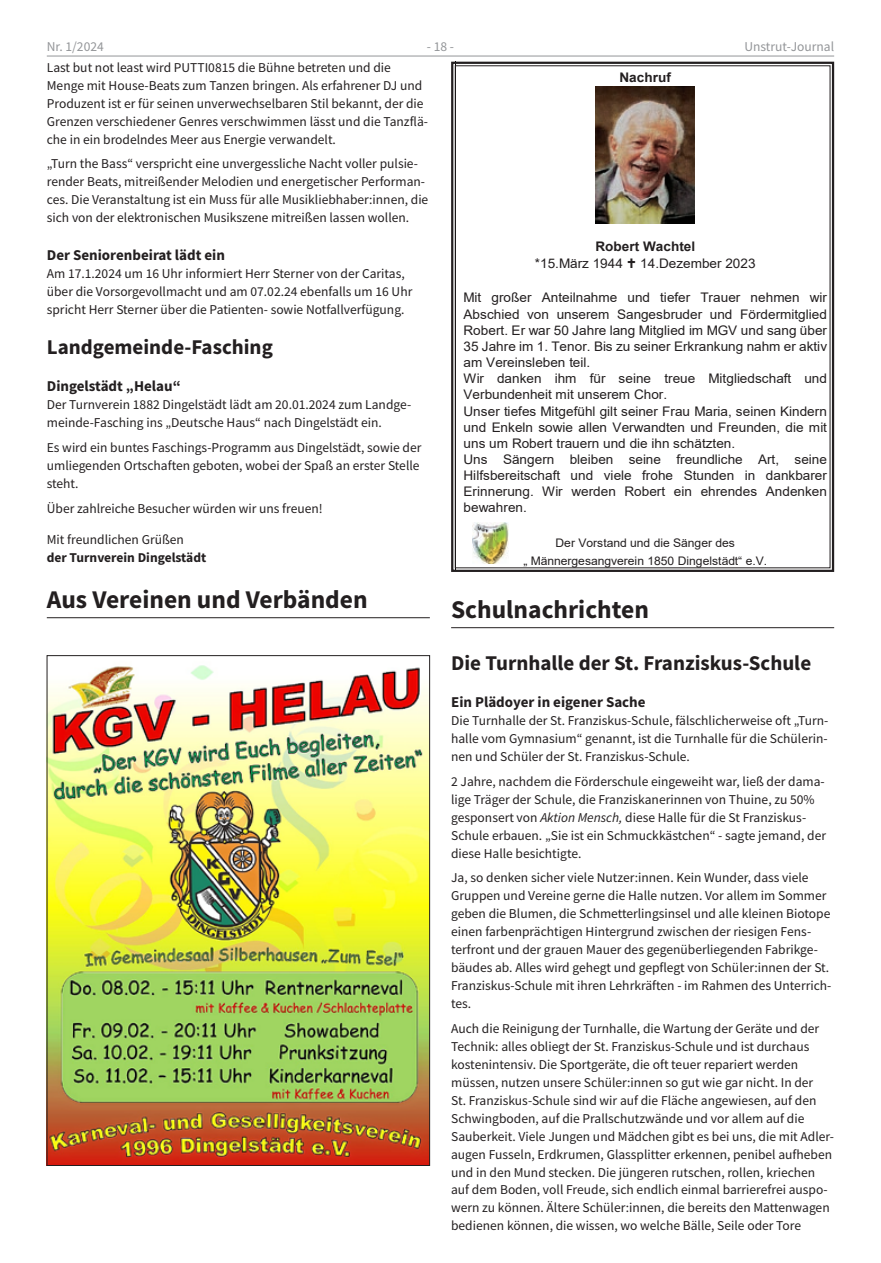
<style>
.page{position:relative;width:881px;height:1263px;background:#fff}
.page>*{position:absolute;margin:0;border:0;box-sizing:border-box;transform-origin:0 0}
.Rasterbalken{font:700 25.5px "Source Sans Pro";color:#231f20}
.Überschrift{font:700 21px "Source Sans Pro";color:#231f20}
.Zwischenüberschrift{font:700 15px "Source Sans Pro";color:#231f20}
.t1{font:13.5px/18px "Source Sans Pro";color:#231f20}
.t2{font:13.5px "Source Sans Pro";color:#939598}
.t3{font:700 13.5px "Source Sans Pro";color:#231f20}
.t4{font:13.2px/16.2px "Bptbld Arial";letter-spacing:.005em;color:#231f20}
.t5{font:700 13.2px/17.5px "Xwqdlb Arial";color:#231f20}
.t6{font:11.85px/17.5px "Bptbld Arial";letter-spacing:-.005em;color:#231f20;text-align:center}
.s1{font-family:"Bptbld Arial";font-weight:400}
.s2{font-style:italic}
</style>
<div class="page">
<hr style="left:47px;top:56px;width:786px;height:1px;background:#939598">
<hr style="left:451px;top:627px;width:382px;height:1px;background:#231f20">
<svg style="left:451px;top:61px;width:384px;height:511px"></svg>
<hr style="left:47px;top:617px;width:382px;height:1px;background:#231f20">
<img style="left:49px;top:665px;width:378px;height:499px">
<svg style="left:627px;top:259px;width:8px;height:9px"></svg>
<p class="t2" style="left:47px;top:37px;width:58px">Nr. 1/2024</p>
<p class="t2" style="left:426px;top:37px;width:29px">- 18 -</p>
<p class="t2" style="left:744px;top:37px;width:91px">Unstrut-Journal</p>
<p class="t5" style="left:619px;top:69px;width:53px">Nachruf</p>
<p class="t1" style="left:47px;top:58px;width:382px">Last but not least wird PUTTI0815 die Bühne betreten und die Menge mit House-Beats zum Tanzen bringen. Als erfahrener DJ und Produzent ist er für seinen unverwechselbaren Stil bekannt, der die Grenzen verschiedener Genres verschwimmen lässt und die Tanzflä&shy;che in ein brodelndes Meer aus Energie verwandelt.</p>
<p class="t1" style="left:47px;top:155px;width:383px">„Turn the Bass“ verspricht eine unvergessliche Nacht voller pulsie&shy;render Beats, mitreißender Melodien und energetischer Performan&shy;ces. Die Veranstaltung ist ein Muss für alle Musikliebhaber:innen, die sich von der elektronischen Musikszene mitreißen lassen wollen.</p>
<p class="Zwischenüberschrift" style="left:47px;top:245px;width:180px">Der Seniorenbeirat lädt ein</p>
<p class="t1" style="left:47px;top:264px;width:367px">Am 17.1.2024 um 16 Uhr informiert Herr Sterner von der Caritas, über die Vorsorgevollmacht und am 07.02.24 ebenfalls um 16 Uhr spricht Herr Sterner über die Patienten- sowie Notfallverfügung.</p>
<p class="Überschrift" style="left:47px;top:332px;width:227px">Landgemeinde-Fasching</p>
<p class="Zwischenüberschrift" style="left:47px;top:376px;width:135px">Dingelstädt „Helau“</p>
<p class="t1" style="left:47px;top:396px;width:366px">Der Turnverein 1882 Dingelstädt lädt am 20.01.2024 zum Landge&shy;meinde-Fasching ins „Deutsche Haus“ nach Dingelstädt ein.</p>
<p class="t1" style="left:47px;top:438px;width:376px">Es wird ein buntes Faschings-Programm aus Dingelstädt, sowie der umliegenden Ortschaften geboten, wobei der Spaß an erster Stelle steht.</p>
<p class="t1" style="left:47px;top:499px;width:277px">Über zahlreiche Besucher würden wir uns freuen!</p>
<p class="t1" style="left:47px;top:530px;width:139px">Mit freundlichen Grüßen</p>
<p class="t3" style="left:47px;top:548px;width:161px">der Turnverein Dingelstädt</p>
<p class="Rasterbalken" style="left:47px;top:583px;width:322px">Aus Vereinen und Verbänden</p>
<p class="t5" style="left:534px;top:237px;width:162px;text-indent:61px">Robert Wachtel <span class="s1">*15.März 1944</span></p>
<p class="t4" style="left:640px;top:256px;width:117px">14.Dezember 2023</p>
<p class="t4" style="left:463px;top:290px;width:365px">Mit großer Anteilnahme und tiefer Trauer nehmen wir Abschied von unserem Sangesbruder und Fördermitglied Robert. Er war 50 Jahre lang Mitglied im MGV und sang über 35 Jahre im 1. Tenor. Bis zu seiner Erkrankung nahm er aktiv am Vereinsleben teil.<br>Wir danken ihm für seine treue Mitgliedschaft und Verbundenheit mit unserem Chor.<br>Unser tiefes Mitgefühl gilt seiner Frau Maria, seinen Kindern und Enkeln sowie allen Verwandten und Freunden, die mit uns um Robert trauern und die ihn schätzten.<br>Uns Sängern bleiben seine freundliche Art, seine Hilfsbereitschaft und viele frohe Stunden in dankbarer Erinnerung. Wir werden Robert ein ehrendes Andenken bewahren.</p>
<p class="t6" style="left:523px;top:534px;width:245px">Der Vorstand und die Sänger des<br>„ Männergesangverein 1850 Dingelstädt“ e.V.</p>
<p class="Rasterbalken" style="left:451px;top:593px;width:199px">Schulnachrichten</p>
<p class="Überschrift" style="left:451px;top:648px;width:361px">Die Turnhalle der St. Franziskus-Schule</p>
<p class="Zwischenüberschrift" style="left:451px;top:692px;width:196px">Ein Plädoyer in eigener Sache</p>
<p class="t1" style="left:451px;top:712px;width:379px;text-align:justify">Die Turnhalle der St. Franziskus-Schule, fälschlicherweise oft „Turn&shy;halle vom Gymnasium“ genannt, ist die Turnhalle für die Schülerin&shy;nen und Schüler der St. Franziskus-Schule.</p>
<p class="t1" style="left:451px;top:772px;width:376px">2 Jahre, nachdem die Förderschule eingeweiht war, ließ der dama&shy;lige Träger der Schule, die Franziskanerinnen von Thuine, zu 50% gesponsert von <span class="s2">Aktion Mensch,</span> diese Halle für die St Franziskus-Schule erbauen. „Sie ist ein Schmuckkästchen“ - sagte jemand, der diese Halle besichtigte.</p>
<p class="t1" style="left:451px;top:869px;width:381px">Ja, so denken sicher viele Nutzer:innen. Kein Wunder, dass viele Gruppen und Vereine gerne die Halle nutzen. Vor allem im Sommer geben die Blumen, die Schmetterlingsinsel und alle kleinen Biotope einen farbenprächtigen Hintergrund zwischen der riesigen Fens&shy;terfront und der grauen Mauer des gegenüberliegenden Fabrikge&shy;bäudes ab. Alles wird gehegt und gepflegt von Schüler:innen der St.<br>Franziskus-Schule mit ihren Lehrkräften - im Rahmen des Unterrich&shy;tes.</p>
<p class="t1" style="left:451px;top:1019px;width:384px">Auch die Reinigung der Turnhalle, die Wartung der Geräte und der Technik: alles obliegt der St. Franziskus-Schule und ist durchaus kostenintensiv. Die Sportgeräte, die oft teuer repariert werden müssen, nutzen unsere Schüler:innen so gut wie gar nicht. In der<br>St. Franziskus-Schule sind wir auf die Fläche angewiesen, auf den Schwingboden, auf die Prallschutzwände und vor allem auf die Sauberkeit. Viele Jungen und Mädchen gibt es bei uns, die mit Adler&shy;augen Fusseln, Erdkrumen, Glassplitter erkennen, penibel aufheben und in den Mund stecken. Die jüngeren rutschen, rollen, kriechen auf dem Boden, voll Freude, sich endlich einmal barrierefrei auspo&shy;wern zu können. Ältere Schüler:innen, die bereits den Mattenwagen bedienen können, die wissen, wo welche Bälle, Seile oder Tore</p>
</div>
